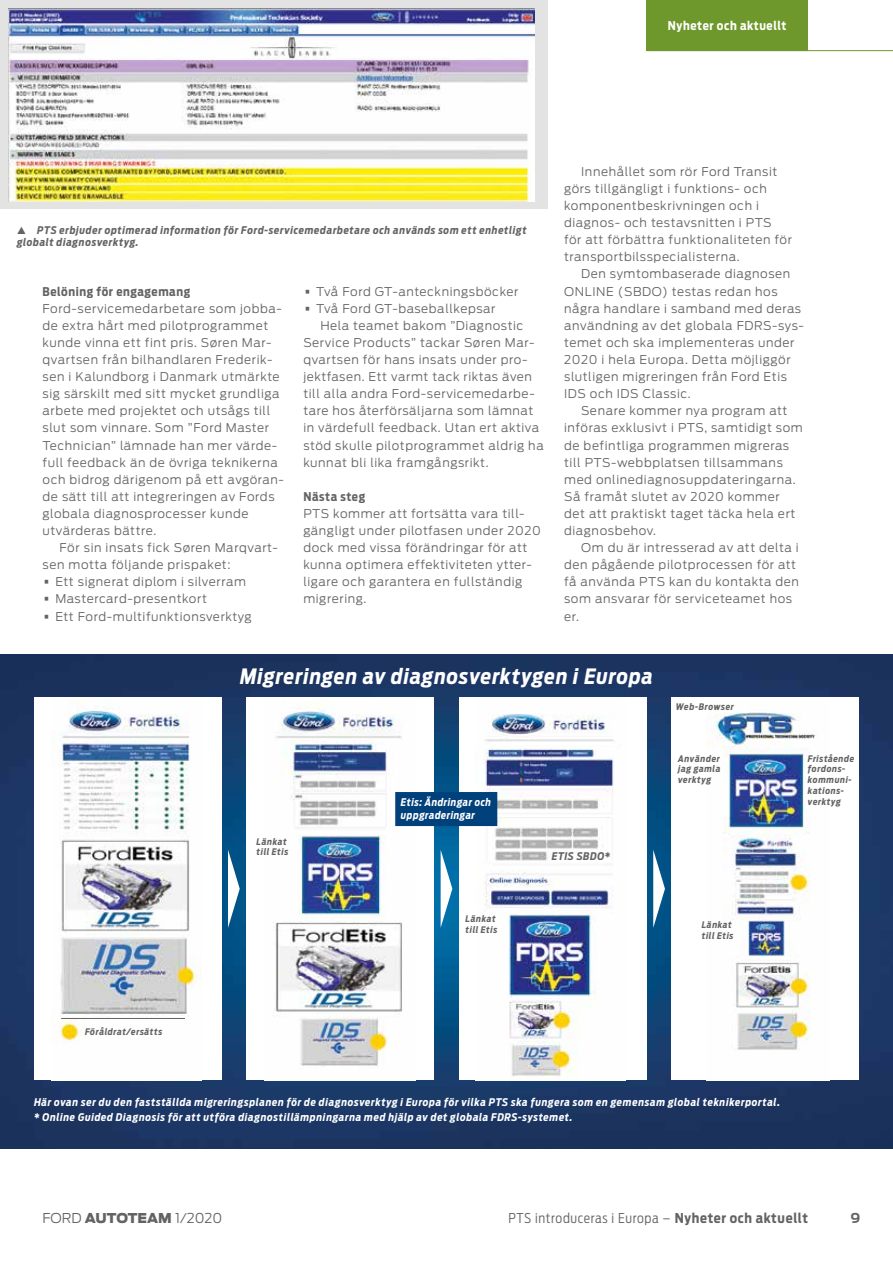
<style>
.page{position:relative;width:893px;height:1263px;background:#fff}
.page>*{position:absolute;margin:0;border:0;box-sizing:border-box;transform-origin:0 0}
.t1{font:italic 700 21px "Ford Antenna Cond";letter-spacing:.045em;color:#fff}
.t2{font:300 13.5px "Ford Antenna Cond";letter-spacing:.05em;color:#636362}
.t3{font:300 13.5px "Ford Antenna";color:#636362}
.t4{font:700 13.5px "Ford Antenna";color:#636362}
.t5{font:300 12px/17.1px "Ford Antenna";letter-spacing:.05em;color:#636362}
.t6{font:700 12px "Ford Antenna Cond";letter-spacing:.05em;color:#636362}
.t7{font:700 12px "Ford Antenna Cond";letter-spacing:.05em;color:#fff}
.t8{font:italic 700 10.5px/15.6px "Ford Antenna Cond";letter-spacing:.06em;color:#fff}
.t9{font:italic 700 10.5px/12.6px "Ford Antenna Cond";letter-spacing:.06em;color:#636362}
.t10{font:italic 700 10.5px/12.6px "Ford Antenna Cond";letter-spacing:.06em;color:#fff;scale:.96 1}
.t11{font:italic 700 9px/10.8px "Ford Antenna Cond";letter-spacing:.065em;color:#636362}
.s1{font-size:24px}
.s2{font-weight:700}
.s3{font-weight:900}
</style>
<div class="page">
<img style="left:0;top:655px;width:893px;height:493px">
<svg style="left:228px;top:850px;width:12px;height:78px"></svg>
<svg style="left:441px;top:850px;width:11px;height:78px"></svg>
<svg style="left:653px;top:850px;width:12px;height:78px"></svg>
<div style="left:646px;top:0;width:162px;height:51px;background:#6f982c"></div>
<hr style="left:646px;top:50px;width:247px;height:1px;background:#6f982c">
<div style="left:0;top:0;width:547px;height:208px;background:#e3e3e3"></div>
<img style="left:9px;top:9px;width:525px;height:192px">
<div style="left:34px;top:697px;width:187px;height:383px;background:#fff"></div>
<img style="left:51px;top:697px;width:151px;height:346px">
<div style="left:247px;top:697px;width:187px;height:383px;background:#fff"></div>
<img style="left:273px;top:703px;width:142px;height:364px">
<div style="left:672px;top:697px;width:187px;height:383px;background:#fff"></div>
<img style="left:706px;top:712px;width:110px;height:338px">
<div style="left:459px;top:697px;width:187px;height:383px;background:#fff"></div>
<img style="left:475px;top:714px;width:139px;height:363px">
<hr style="left:61px;top:1018px;width:124px;height:1px;background:#636362">
<div style="left:396px;top:793px;width:100px;height:32px;background:#00407b"></div>
<div style="left:395px;top:792px;width:102px;height:34px;border:2px solid #00407b"></div>
<p class="t7" style="left:668px;top:15px;width:120px">Nyheter och aktuellt</p>
<p class="t9" style="left:17px;top:222px;width:511px;text-indent:20px">PTS erbjuder optimerad information för Ford-servicemedarbetare och används som ett enhetligt globalt diagnosverktyg.</p>
<p class="t6" style="left:43px;top:280px;width:149px">Belöning för engagemang</p>
<p class="t5" style="left:43px;top:298px;width:243px">Ford-servicemedarbetare som jobba&shy;de extra hårt med pilotprogrammet kunde vinna ett fint pris. Søren Mar&shy;qvartsen från bilhandlaren Frederik&shy;sen i Kalundborg i Danmark utmärkte sig särskilt med sitt mycket grundliga arbete med projektet och utsågs till slut som vinnare. Som ”Ford Master Technician” lämnade han mer värde&shy;full feedback än de övriga teknikerna och bidrog därigenom på ett avgöran&shy;de sätt till att integreringen av Fords globala diagnosprocesser kunde utvärderas bättre.</p>
<p class="t5" style="left:43px;top:538px;width:237px;text-indent:17px">För sin insats fick Søren Marqvart&shy;sen motta följande prispaket:</p>
<p class="t5" style="left:43px;top:572px;width:205px"><span class="s1">•</span> Ett signerat diplom i silverram</p>
<p class="t5" style="left:43px;top:589px;width:166px"><span class="s1">•</span> Mastercard-presentkort</p>
<p class="t5" style="left:43px;top:606px;width:211px"><span class="s1">•</span> Ett Ford-multifunktionsverktyg</p>
<p class="t5" style="left:303px;top:281px;width:217px"><span class="s1">•</span> Två Ford GT-anteckningsböcker</p>
<p class="t5" style="left:303px;top:298px;width:194px"><span class="s1">•</span> Två Ford GT-baseballkepsar</p>
<p class="t5" style="left:320px;top:315px;width:205px">Hela teamet bakom ”Diagnostic</p>
<p class="t5" style="left:303px;top:333px;width:233px">Service Products” tackar Søren Mar-</p>
<p class="t5" style="left:303px;top:350px;width:226px">qvartsen för hans insats under pro-</p>
<p class="t5" style="left:303px;top:367px;width:230px">jektfasen. Ett varmt tack riktas även</p>
<p class="t5" style="left:303px;top:384px;width:233px">till alla andra Ford-servicemedarbe-</p>
<p class="t5" style="left:303px;top:401px;width:231px">tare hos återförsäljarna som lämnat</p>
<p class="t5" style="left:303px;top:418px;width:237px">in värdefull feedback. Utan ert aktiva</p>
<p class="t5" style="left:303px;top:435px;width:242px">stöd skulle pilotprogrammet aldrig ha</p>
<p class="t5" style="left:303px;top:452px;width:187px">kunnat bli lika framgångsrikt.</p>
<p class="t6" style="left:303px;top:486px;width:63px">Nästa steg</p>
<p class="t5" style="left:303px;top:504px;width:239px">PTS kommer att fortsätta vara till&shy;gängligt under pilotfasen under 2020 dock med vissa förändringar för att kunna optimera effektiviteten ytter&shy;ligare och garantera en fullständig migrering.</p>
<p class="t5" style="left:564px;top:162px;width:229px;text-indent:17px">Innehållet som rör Ford Transit görs tillgängligt i funktions- och komponentbeskrivningen och i diagnos- och testavsnitten i PTS för att förbättra funktionaliteten för transportbilsspecialisterna.</p>
<p class="t5" style="left:564px;top:264px;width:241px;text-indent:17px">Den symtombaserade diagnosen<br>ONLINE (SBDO) testas redan hos några handlare i samband med deras användning av det globala FDRS-sys&shy;temet och ska implementeras under<br>2020 i hela Europa. Detta möjliggör slutligen migreringen från Ford Etis<br>IDS och IDS Classic.</p>
<p class="t5" style="left:564px;top:401px;width:240px;text-indent:17px">Senare kommer nya program att införas exklusivt i PTS, samtidigt som de befintliga programmen migreras till PTS-webbplatsen tillsammans med onlinediagnosuppdateringarna.<br>Så framåt slutet av 2020 kommer det att praktiskt taget täcka hela ert diagnosbehov.</p>
<p class="t5" style="left:564px;top:538px;width:236px;text-indent:17px">Om du är intresserad av att delta i den pågående pilotprocessen för att få använda PTS kan du kontakta den som ansvarar för serviceteamet hos er.</p>
<p class="t11" style="left:85px;top:1025px;width:79px">Föråldrat/ersätts</p>
<h1 class="t1" style="left:240px;top:658px;width:414px">Migreringen av diagnosverktygen i Europa</h1>
<p class="t11" style="left:257px;top:835px;width:33px">Länkat till Etis</p>
<p class="t10" style="left:401px;top:795px;width:95px">Etis: Ändringar och uppgraderingar</p>
<p class="t11" style="left:466px;top:912px;width:33px">Länkat till Etis</p>
<p class="t9" style="left:552px;top:848px;width:60px">ETIS SBDO*</p>
<p class="t11" style="left:676px;top:700px;width:60px">Web-Browser</p>
<p class="t11" style="left:678px;top:752px;width:44px;text-align:justify">Använder jag gamla verktyg</p>
<p class="t11" style="left:808px;top:752px;width:48px">Fristående fordons&shy;kommuni&shy;kations&shy;verktyg</p>
<p class="t11" style="left:702px;top:918px;width:33px">Länkat till Etis</p>
<p class="t8" style="left:34px;top:1093px;width:748px">Här ovan ser du den fastställda migreringsplanen för de diagnosverktyg i Europa för vilka PTS ska fungera som en gemensam global teknikerportal. * Online Guided Diagnosis för att utföra diagnostillämpningarna med hjälp av det globala FDRS-systemet.</p>
<p class="t2" style="left:509px;top:1206px;width:301px">PTS introduceras i Europa – <span class="s2">Nyheter och aktuellt</span></p>
<p class="t3" style="left:43px;top:1206px;width:181px">FORD <span class="s3">AUTOTEAM</span> 1/2020</p>
<p class="t4" style="left:850px;top:1206px;width:11px">9</p>
</div>
